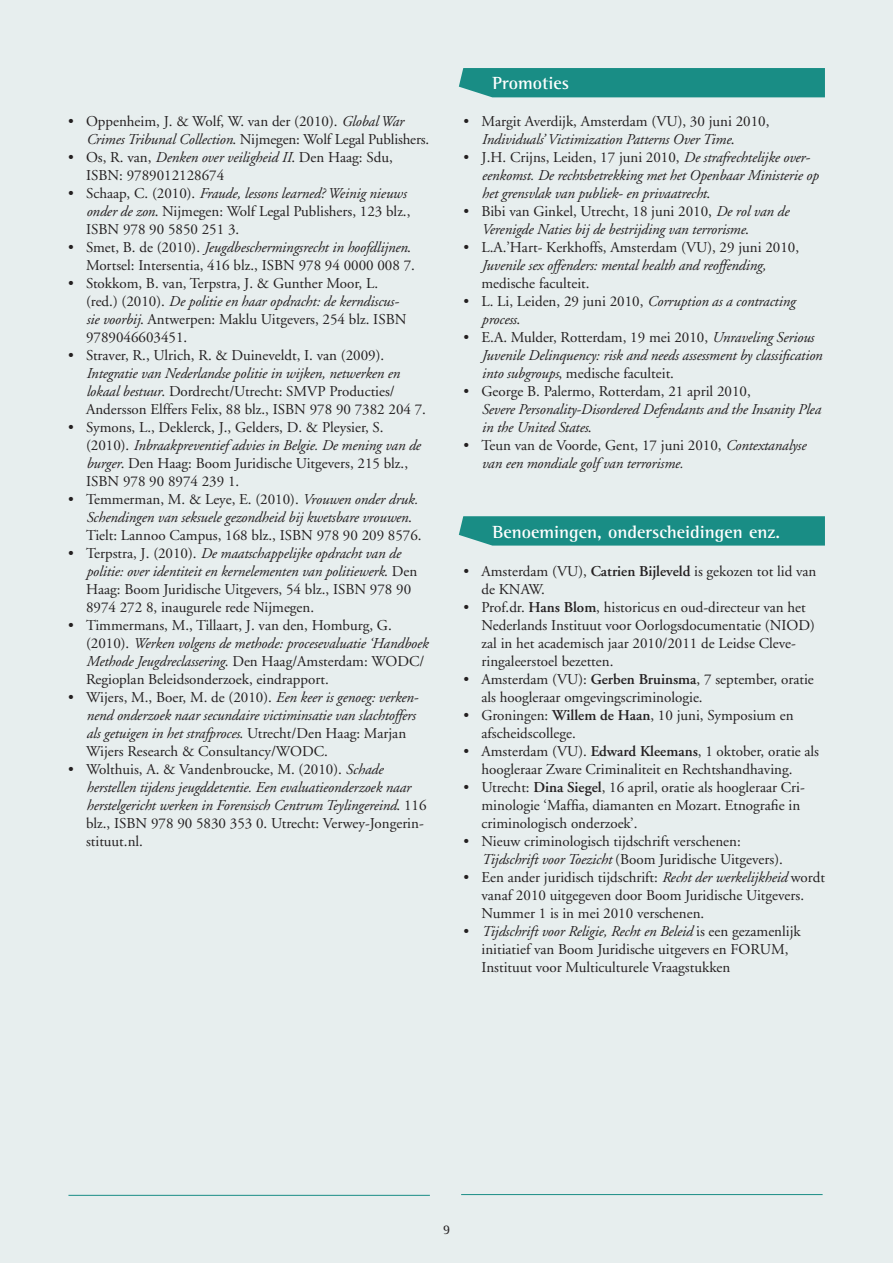
<style>
.page{position:relative;width:893px;height:1263px;background:#e7eeee}
.page>*{position:absolute;margin:0;border:0;box-sizing:border-box;transform-origin:0 0}
.t1{font:700 18px "Rotis Semi Serif";color:#fff}
.t2{font:15px/18px "Adobe Garamond";color:#231f20}
.t3{font:italic 15px/18px "Adobe Garamond";letter-spacing:-.01em;color:#231f20}
.t4{font:13.5px "Rotis Semi Serif";color:#231f20}
.s1{font-style:italic}
.s2{font-style:normal}
.s3{font-weight:600}
</style>
<div class="page">
<hr style="left:461px;top:1194px;width:362px;height:1px;background:#198d85">
<div style="left:459px;top:68px;width:366px;height:29px;background:#198d85"></div>
<svg style="left:459px;top:516px;width:366px;height:30px;background:#219189"></svg>
<hr style="left:68px;top:1195px;width:362px;height:1px;background:#198d85">
<p class="t2" style="left:86px;top:113px;width:345px;text-indent:-18px">• Oppenheim, J. &amp; Wolf, W. van der (2010). <span class="s1">Global War<br>Crimes Tribunal Collection</span>. Nijmegen: Wolf Legal Publishers.</p>
<p class="t2" style="left:86px;top:149px;width:308px;text-indent:-18px">• Os, R. van, <span class="s1">Denken over veiligheid II</span>. Den Haag: Sdu,<br>ISBN: 9789012128674</p>
<p class="t2" style="left:86px;top:185px;width:326px;text-indent:-18px">• Schaap, C. (2010). <span class="s1">Fraude, lessons learned? Weinig nieuws onder de zon</span>. Nijmegen: Wolf Legal Publishers, 123 blz.,<br>ISBN 978 90 5850 251 3.</p>
<p class="t2" style="left:68px;top:239px;width:348px;text-align:right">• Smet, B. de (2010). <span class="s1">Jeugdbeschermingsrecht in hoofdlijnen</span>.<br>Mortsel: Intersentia, 416 blz., ISBN 978 94 0000 008 7.</p>
<p class="t2" style="left:86px;top:275px;width:322px;text-indent:-18px">• Stokkom, B. van, Terpstra, J. &amp; Gunther Moor, L. (red.) (2010). <span class="s1">De politie en haar opdracht: de kerndiscus&shy;sie voorbij</span>. Antwerpen: Maklu Uitgevers, 254 blz. ISBN 9789046603451.</p>
<p class="t2" style="left:68px;top:347px;width:318px">• Straver, R., Ulrich, R. &amp; Duineveldt, I. van (2009).</p>
<p class="t2" style="left:86px;top:365px;width:341px"><span class="s1">Integratie van Nederlandse politie in wijken, netwerken en lokaal bestuur</span>. Dordrecht/Utrecht: SMVP Producties/<br>Andersson Elffers Felix, 88 blz., ISBN 978 90 7382 204 7.</p>
<p class="t2" style="left:86px;top:419px;width:336px;text-indent:-18px">• Symons, L., Deklerck, J., Gelders, D. &amp; Pleysier, S. (2010). <span class="s1">Inbraakpreventief advies in Belgie. De mening van de burger</span>. Den Haag: Boom Juridische Uitgevers, 215 blz., ISBN 978 90 8974 239 1.</p>
<p class="t2" style="left:86px;top:491px;width:337px;text-indent:-18px">• Temmerman, M. &amp; Leye, E. (2010). <span class="s1">Vrouwen onder druk.<br>Schendingen van seksuele gezondheid bij kwetsbare vrouwen</span>.<br>Tielt: Lannoo Campus, 168 blz., ISBN 978 90 209 8576.</p>
<p class="t2" style="left:86px;top:545px;width:333px;text-indent:-18px">• Terpstra, J. (2010). <span class="s1">De maatschappelijke opdracht van de politie: over identiteit en kernelementen van politiewerk</span>. Den Haag: Boom Juridische Uitgevers, 54 blz., ISBN 978 90<br>8974 272 8, inaugurele rede Nijmegen.</p>
<p class="t2" style="left:86px;top:617px;width:344px;text-indent:-18px">• Timmermans, M., Tillaart, J. van den, Homburg, G. (2010). <span class="s1">Werken volgens de methode: procesevaluatie ‘Handboek Methode Jeugdreclassering</span>. Den Haag/Amsterdam: WODC/ Regioplan Beleidsonderzoek, eindrapport.</p>
<p class="t3" style="left:86px;top:689px;width:334px;text-indent:-18px"><span class="s2">• Wijers, M., Boer, M. de (2010).</span> Een keer is genoeg: verken&shy;nend onderzoek naar secundaire victiminsatie van slachtoffers als getuigen in het strafproces<span class="s2">. Utrecht/Den Haag: Marjan Wijers Research &amp; Consultancy/WODC.</span></p>
<p class="t3" style="left:86px;top:761px;width:342px;text-indent:-18px"><span class="s2">• Wolthuis, A. &amp; Vandenbroucke, M. (2010).</span> Schade herstellen tijdens jeugddetentie. Een evaluatieonderzoek naar herstelgericht werken in Forensisch Centrum Teylingereind<span class="s2">. 116 blz., ISBN 978 90 5830 353 0. Utrecht: Verwey-Jongerin&shy;stituut.nl.</span></p>
<p class="t1" style="left:492px;top:73px;width:78px">Promoties</p>
<p class="t2" style="left:481px;top:113px;width:289px;text-indent:-18px">• Margit Averdijk, Amsterdam (VU), 30 juni 2010,<br><span class="s1">Individuals’ Victimization Patterns Over Time</span>.</p>
<p class="t3" style="left:481px;top:149px;width:338px;text-indent:-18px"><span class="s2">• J.H. Crijns, Leiden, 17 juni 2010,</span> De strafrechtelijke over&shy;eenkomst. De rechtsbetrekking met het Openbaar Ministerie op het grensvlak van publiek- en privaatrecht<span class="s2">.</span></p>
<p class="t3" style="left:481px;top:203px;width:309px;text-indent:-18px"><span class="s2">• Bibi van Ginkel, Utrecht, 18 juni 2010,</span> De rol van de<br>Verenigde Naties bij de bestrijding van terrorisme<span class="s2">.</span></p>
<p class="t2" style="left:463px;top:239px;width:337px">• L.A.’Hart- Kerkhoffs, Amsterdam (VU), 29 juni 2010,</p>
<p class="t3" style="left:481px;top:257px;width:286px">Juvenile sex offenders: mental health and reoffending,</p>
<p class="t2" style="left:481px;top:275px;width:110px">medische faculteit.</p>
<p class="t3" style="left:481px;top:293px;width:315px;text-indent:-18px"><span class="s2">• L. Li, Leiden, 29 juni 2010,</span> Corruption as a contracting process<span class="s2">.</span></p>
<p class="t3" style="left:481px;top:329px;width:342px;text-indent:-18px"><span class="s2">• E.A. Mulder, Rotterdam, 19 mei 2010,</span> Unraveling Serious<br>Juvenile Delinquency: risk and needs assessment by classification into subgroups<span class="s2">, medische faculteit.</span></p>
<p class="t2" style="left:463px;top:383px;width:289px">• George B. Palermo, Rotterdam, 21 april 2010,</p>
<p class="t3" style="left:481px;top:401px;width:341px">Severe Personality-Disordered Defendants and the Insanity Plea in the United States<span class="s2">.</span></p>
<p class="t3" style="left:481px;top:437px;width:326px;text-indent:-18px"><span class="s2">• Teun van de Voorde, Gent, 17 juni 2010,</span> Contextanalyse van een mondiale golf van terrorisme.</p>
<p class="t1" style="left:492px;top:521px;width:289px">Benoemingen, onderscheidingen enz.</p>
<p class="t2" style="left:481px;top:563px;width:336px;text-indent:-18px">• Amsterdam (VU), <span class="s3">Catrien Bijleveld</span> is gekozen tot lid van de KNAW.</p>
<p class="t2" style="left:481px;top:599px;width:335px;text-indent:-18px">• Prof.dr. <span class="s3">Hans Blom</span>, historicus en oud-directeur van het Nederlands Instituut voor Oorlogsdocumentatie (NIOD) zal in het academisch jaar 2010/2011 de Leidse Cleve&shy;ringaleerstoel bezetten.</p>
<p class="t2" style="left:481px;top:671px;width:334px;text-indent:-18px">• Amsterdam (VU): <span class="s3">Gerben Bruinsma</span>, 7 september, oratie als hoogleraar omgevingscriminologie.</p>
<p class="t2" style="left:481px;top:707px;width:314px;text-indent:-18px">• Groningen: <span class="s3">Willem de Haan</span>, 10 juni, Symposium en afscheidscollege.</p>
<p class="t2" style="left:463px;top:743px;width:357px;text-align:center">• Amsterdam (VU). <span class="s3">Edward Kleemans</span>, 1 oktober, oratie als hoogleraar Zware Criminaliteit en Rechtshandhaving.</p>
<p class="t2" style="left:481px;top:779px;width:325px;text-indent:-18px">• Utrecht: <span class="s3">Dina Siegel</span>, 16 april, oratie als hoogleraar Cri&shy;minologie ‘Maffia, diamanten en Mozart. Etnografie in criminologisch onderzoek’.</p>
<p class="t2" style="left:481px;top:833px;width:303px;text-indent:-18px">• Nieuw criminologisch tijdschrift verschenen:<br><span class="s1">Tijdschrift voor Toezicht</span> (Boom Juridische Uitgevers).</p>
<p class="t2" style="left:481px;top:869px;width:345px;text-indent:-18px">• Een ander juridisch tijdschrift: <span class="s1">Recht der werkelijkheid</span> wordt vanaf 2010 uitgegeven door Boom Juridische Uitgevers.<br>Nummer 1 is in mei 2010 verschenen.</p>
<p class="t2" style="left:481px;top:923px;width:321px;text-indent:-18px">• <span class="s1">Tijdschrift voor Religie, Recht en Beleid</span> is een gezamenlijk initiatief van Boom Juridische uitgevers en FORUM,<br>Instituut voor Multiculturele Vraagstukken</p>
<p class="t4" style="left:443px;top:1222px;width:9px">9</p>
</div>
